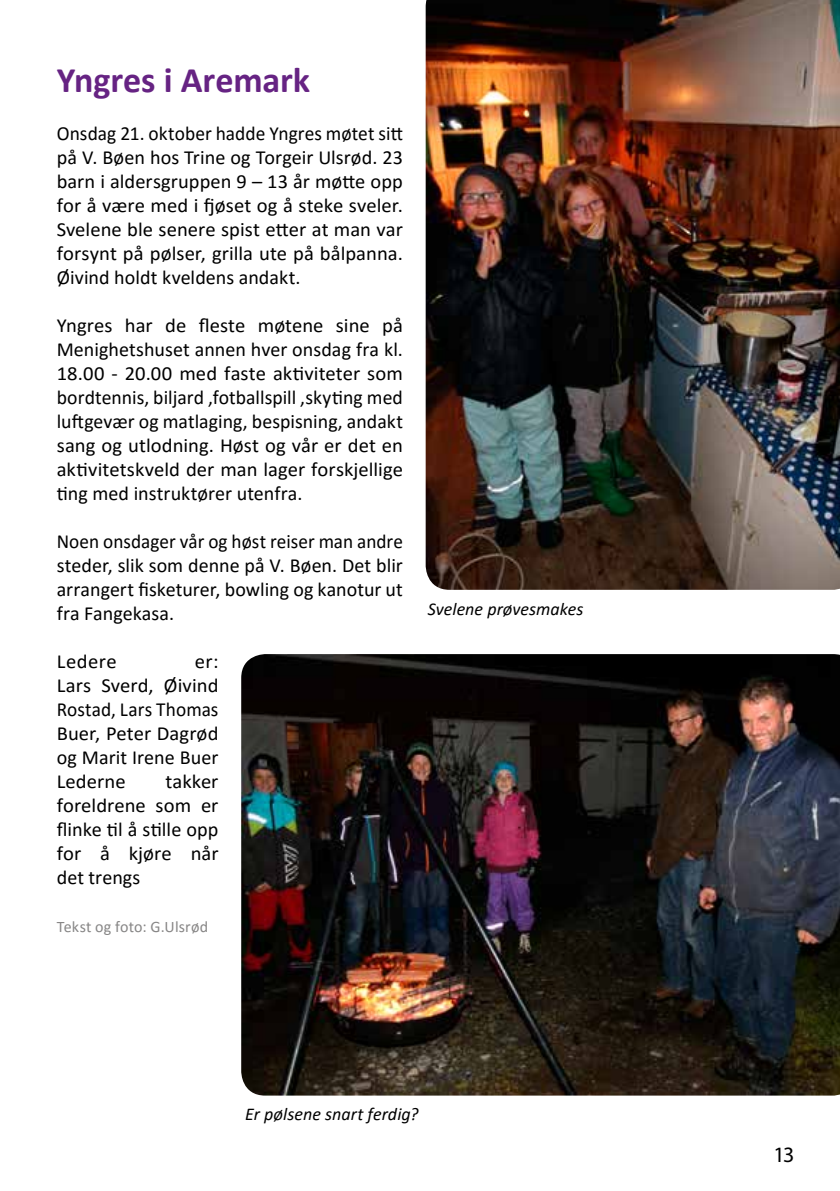
<style>
.page{position:relative;width:840px;height:1191px;background:#fff}
.page>*{position:absolute;margin:0;border:0;box-sizing:border-box;transform-origin:0 0}
.t1{font:700 36px "Calibri";letter-spacing:-.005em;color:#662383}
.t2{font:22px "Myriad Pro";color:#000}
.t3{font:20px/24px "Calibri";letter-spacing:.005em;color:#000;text-align:justify}
.t4{font:20px/24px "Calibri";letter-spacing:.005em;color:#000;text-align:justify;scale:.96 1}
.t5{font:italic 18px "Calibri";color:#000}
.t6{font:16px "Calibri";letter-spacing:.01em;color:#878686}
</style>
<div class="page">
<img style="left:425px;top:0;width:414px;height:590px">
<img style="left:241px;top:654px;width:598px;height:441px">
<h1 class="t1" style="left:57px;top:55px;width:255px">Yngres i Aremark</h1>
<p class="t3" style="left:57px;top:121px;width:347px">Onsdag 21. oktober hadde Yngres møtet sitt på V. Bøen hos Trine og Torgeir Ulsrød. 23 barn i aldersgruppen 9 – 13 år møtte opp for å være med i fjøset og å steke sveler.<br>Svelene ble senere spist etter at man var forsynt på pølser, grilla ute på bålpanna.<br>Øivind holdt kveldens andakt.</p>
<p class="t3" style="left:57px;top:313px;width:347px">Yngres har de fleste møtene sine på Menighetshuset annen hver onsdag fra kl.<br>18.00 - 20.00 med faste aktiviteter som bordtennis, biljard ,fotballspill ,skyting med luftgevær og matlaging, bespisning, andakt sang og utlodning. Høst og vår er det en aktivitetskveld der man lager forskjellige ting med instruktører utenfra.</p>
<p class="t4" style="left:57px;top:529px;width:362px">Noen onsdager vår og høst reiser man andre steder, slik som denne på V. Bøen. Det blir arrangert fisketurer, bowling og kanotur ut fra Fangekasa.</p>
<p class="t3" style="left:57px;top:649px;width:61px">Ledere</p>
<p class="t3" style="left:57px;top:649px;width:163px;text-indent:138px">er:<br>Lars Sverd, Øivind Rostad, Lars Thomas Buer, Peter Dagrød og Marit Irene Buer Lederne</p>
<p class="t3" style="left:57px;top:769px;width:163px;text-indent:109px">takker foreldrene som er flinke til å stille opp for å kjøre når det trengs</p>
<p class="t6" style="left:57px;top:916px;width:153px">Tekst og foto: G.Ulsrød</p>
<p class="t5" style="left:427px;top:596px;width:157px">Svelene prøvesmakes</p>
<p class="t5" style="left:245px;top:1102px;width:175px">Er pølsene snart ferdig?</p>
<p class="t2" style="left:773px;top:1141px;width:22px">13</p>
</div>
